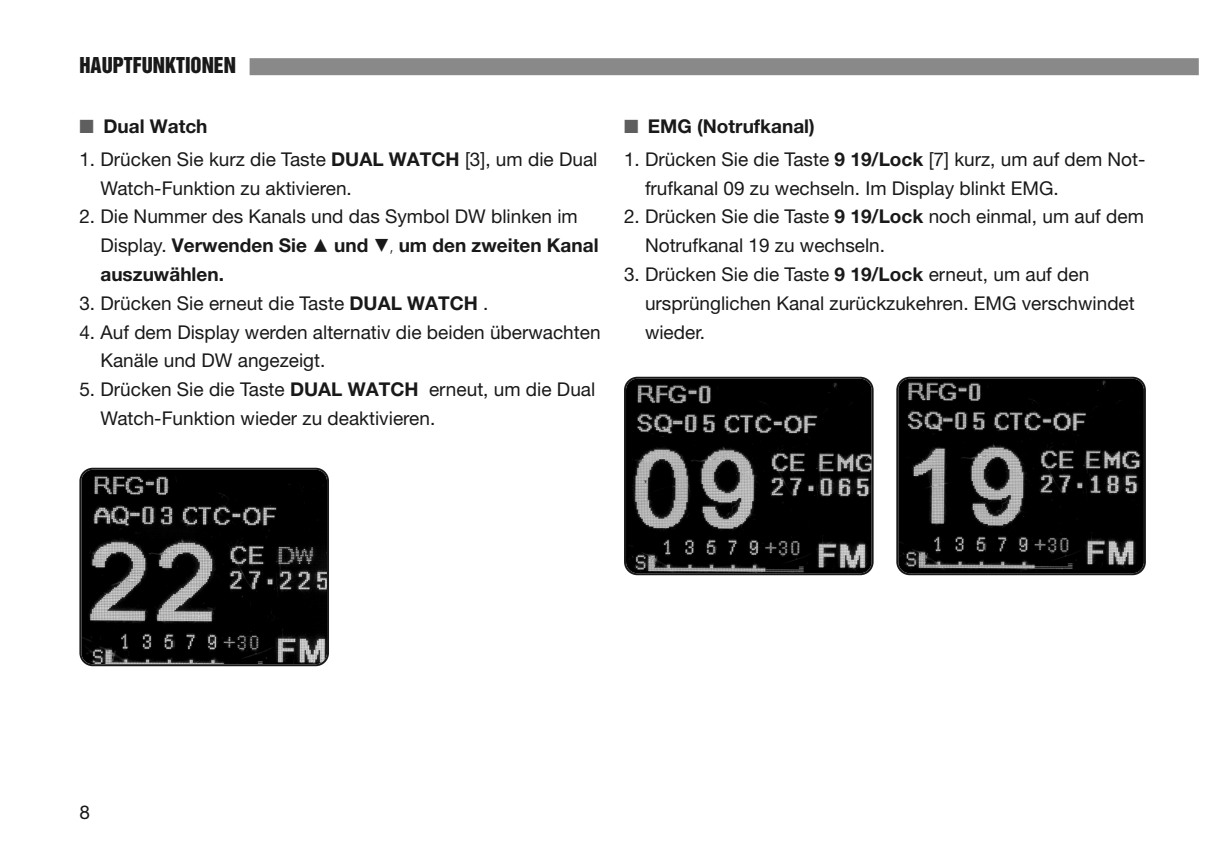
<style>
.page{position:relative;width:1214px;height:862px;background:#fff}
.page>*{position:absolute;margin:0;border:0;box-sizing:border-box;transform-origin:0 0}
.t1{font:20px "Helvetica Inserat";color:#191919}
.t2{font:19px/28.8px "Helvetica Neue";color:#191919}
.t3{font:700 19px "Helvetica Neue";color:#191919}
.s1{color:#5e5e5e}
.s2{font-weight:700}
.s3{font-family:"Apple SD Gothic Neo";font-weight:200}
</style>
<div class="page">
<div style="left:249px;top:58px;width:949px;height:17px;background:#898989"></div>
<svg style="left:79px;top:468px;width:250px;height:198px;background:#222"></svg>
<svg style="left:624px;top:377px;width:249px;height:198px;background:#242424"></svg>
<svg style="left:896px;top:377px;width:249px;height:198px;background:#212121"></svg>
<p class="t1" style="left:79px;top:57px;width:158px">HAUPTFUNKTIONEN</p>
<p class="t3" style="left:79px;top:119px;width:130px"><span class="s1">■</span> Dual Watch</p>
<p class="t2" style="left:100px;top:146px;width:498px;text-indent:-21px">1. Drücken Sie kurz die Taste <span class="s2">DUAL WATCH</span> [3], um die Dual<br>Watch-Funktion zu aktivieren.</p>
<p class="t2" style="left:100px;top:204px;width:499px;text-indent:-21px">2. Die Nummer des Kanals und das Symbol DW blinken im<br>Display. <span class="s2">Verwenden Sie</span> <span class="s3">▲</span> <span class="s2">und</span> <span class="s3">▼,</span> <span class="s2">um den zweiten Kanal auszuwählen.</span></p>
<p class="t2" style="left:79px;top:290px;width:410px">3. Drücken Sie erneut die Taste <span class="s2">DUAL WATCH</span> .</p>
<p class="t2" style="left:100px;top:319px;width:501px;text-indent:-21px">4. Auf dem Display werden alternativ die beiden überwachten<br>Kanäle und DW angezeigt.</p>
<p class="t2" style="left:100px;top:377px;width:496px;text-indent:-21px">5. Drücken Sie die Taste <span class="s2">DUAL WATCH</span> erneut, um die Dual<br>Watch-Funktion wieder zu deaktivieren.</p>
<p class="t3" style="left:624px;top:119px;width:192px"><span class="s1">■</span> EMG (Notrufkanal)</p>
<p class="t2" style="left:645px;top:146px;width:502px;text-indent:-21px">1. Drücken Sie die Taste <span class="s2">9 19/Lock</span> [7] kurz, um auf dem Not&shy;frufkanal 09 zu wechseln. Im Display blinkt EMG.</p>
<p class="t2" style="left:645px;top:204px;width:500px;text-indent:-21px">2. Drücken Sie die Taste <span class="s2">9 19/Lock</span> noch einmal, um auf dem<br>Notrufkanal 19 zu wechseln.</p>
<p class="t2" style="left:645px;top:262px;width:491px;text-indent:-21px">3. Drücken Sie die Taste <span class="s2">9 19/Lock</span> erneut, um auf den ursprünglichen Kanal zurückzukehren. EMG verschwindet wieder.</p>
<p class="t2" style="left:79px;top:799px;width:12px">8</p>
</div>
